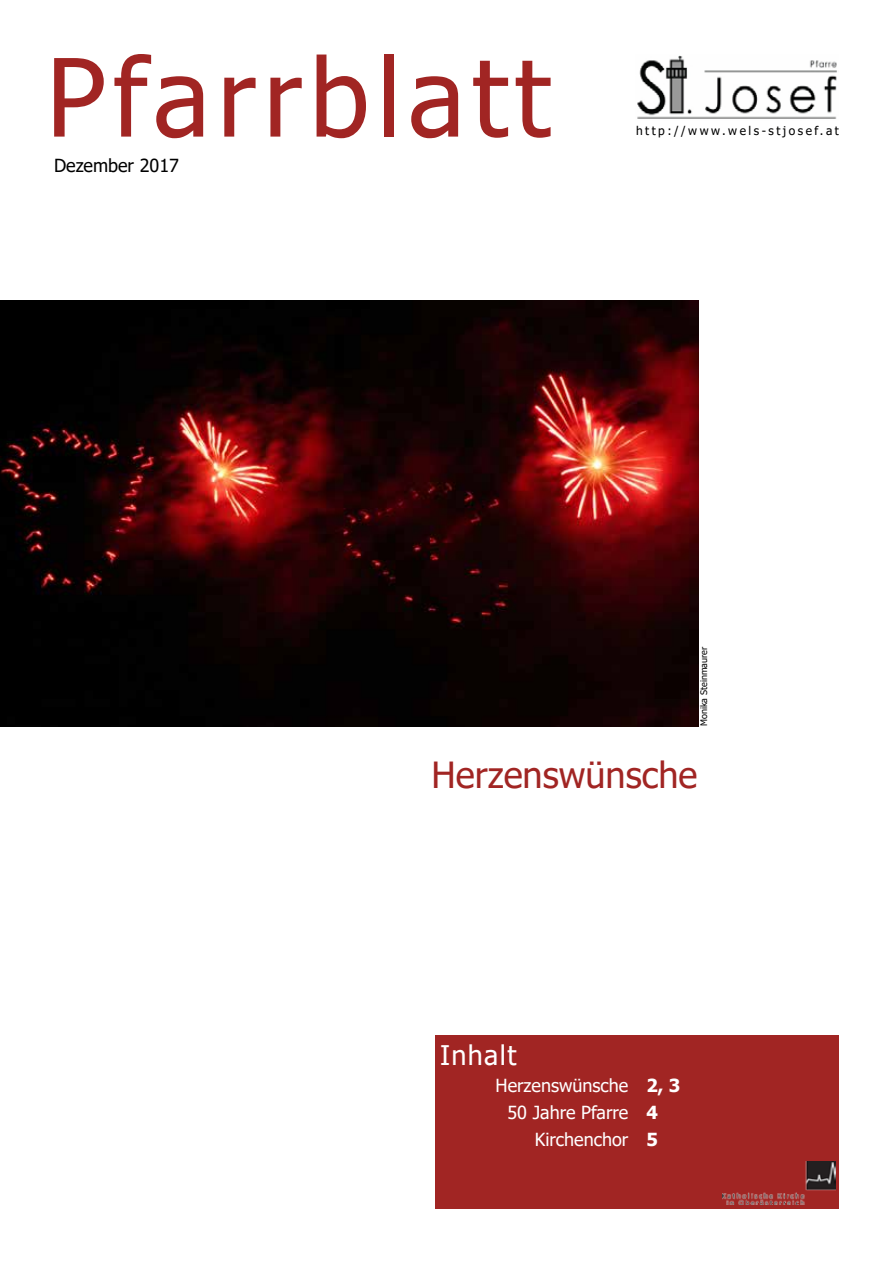
<style>
.page{position:relative;width:893px;height:1263px;background:#fff}
.page>*{position:absolute;margin:0;border:0;box-sizing:border-box;transform-origin:0 0}
.t1{font:108px "Tahoma";letter-spacing:.065em;color:#a12523}
.t2{font:36px "Tahoma";color:#a12523}
.t3{font:27px "Tahoma";letter-spacing:.05em;color:#fff}
.t4{font:18px/27px "Tahoma";color:#fff;text-align:right}
.t5{font:18px "Tahoma";color:#000}
.t6{font:700 18px/27px "Tahoma";color:#fff}
.t7{font:12px "Tahoma";letter-spacing:.21em;color:#000}
.t8{font:9px "Tahoma";color:#000}
</style>
<div class="page">
<img style="left:637px;top:55px;width:200px;height:64px">
<div style="left:436px;top:1035px;width:403px;height:174px;background:#a12523"></div>
<img style="left:723px;top:1161px;width:112px;height:43px">
<img style="left:0;top:301px;width:699px;height:425px">
<h1 class="t1" style="left:46px;top:25px;width:506px">Pfarrblatt</h1>
<p class="t5" style="left:54px;top:154px;width:127px">Dezember 2017</p>
<p class="t7" style="left:636px;top:123px;width:204px">http://www.wels-stjosef.at</p>
<p class="t8" style="left:698px;top:726px;width:81px;rotate:-90deg">Monika Steinmaurer</p>
<h2 class="t2" style="left:432px;top:750px;width:267px">Herzenswünsche</h2>
<h3 class="t3" style="left:440px;top:1037px;width:78px">Inhalt</h3>
<p class="t4" style="left:496px;top:1072px;width:134px">Herzenswünsche<br>50 Jahre Pfarre<br>Kirchenchor</p>
<p class="t6" style="left:646px;top:1072px;width:35px">2, 3<br>4<br>5</p>
</div>
